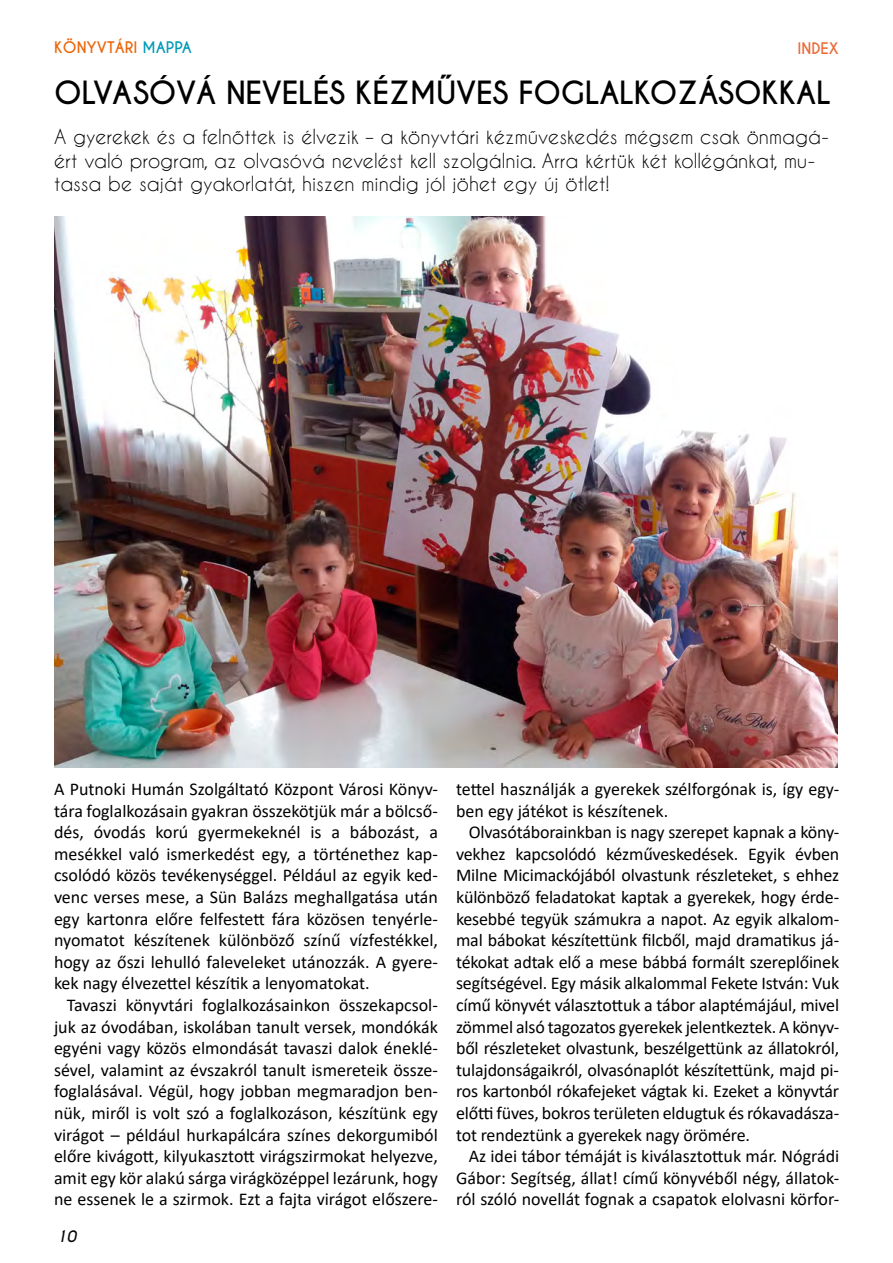
<style>
.page{position:relative;width:893px;height:1263px;background:#fff}
.page>*{position:absolute;margin:0;border:0;box-sizing:border-box;transform-origin:0 0}
.t1{font:700 30px "Caviar Dreams";letter-spacing:-.01em;color:#000}
.t2{font:19.5px/23.4px "Caviar Dreams";color:#000}
.t3{font:18px/21.6px "Calibri";color:#000;text-align:justify}
.t4{font:700 15px "Caviar Dreams";color:#ec6608}
.t5{font:700 15px "Caviar Dreams";color:#ec6835}
.t6{font:italic 700 15px "Caviar Dreams";color:#000}
.s1{color:#009cb7}
</style>
<div class="page">
<img style="left:54px;top:217px;width:784px;height:550px">
<p class="t4" style="left:54px;top:38px;width:139px">KÖNYVTÁRI <span class="s1">MAPPA</span></p>
<p class="t5" style="left:797px;top:39px;width:9px">INDEX</p>
<h1 class="t1" style="left:54px;top:75px;width:760px">OLVASÓVÁ NEVELÉS KÉZM ŰVES FOGLALKOZÁSOKKAL</h1>
<p class="t2" style="left:54px;top:125px;width:776px">A gyerekek és a felnőttek is élvezik – a könyvtári kézműveskedés mégsem csak önmagá&shy;ért való program, az olvasóvá nevelést kell szolgálnia. Arra kértük két kollégánkat, mu&shy;tassa be saját gyakorlatát, hiszen mindig jól jöhet egy új ötlet!</p>
<p class="t3" style="left:54px;top:778px;width:385px">A Putnoki Humán Szolgáltató Központ Városi Könyv&shy;tára foglalkozásain gyakran összekötjük már a bölcső&shy;dés, óvodás korú gyermekeknél is a bábozást, a mesékkel való ismerkedést egy, a történethez kap&shy;csolódó közös tevékenységgel. Például az egyik ked&shy;venc verses mese, a Sün Balázs meghallgatása után egy kartonra előre felfestett fára közösen tenyérle&shy;nyomatot készítenek különböző színű vízfestékkel, hogy az őszi lehulló faleveleket utánozzák. A gyere&shy;kek nagy élvezettel készítik a lenyomatokat.</p>
<p class="t3" style="left:54px;top:994px;width:385px;text-indent:13px">Tavaszi könyvtári foglalkozásainkon összekapcsol&shy;juk az óvodában, iskolában tanult versek, mondókák egyéni vagy közös elmondását tavaszi dalok éneklé&shy;sével, valamint az évszakról tanult ismereteik össze&shy;foglalásával. Végül, hogy jobban megmaradjon ben&shy;nük, miről is volt szó a foglalkozáson, készítünk egy virágot – például hurkapálcára színes dekorgumiból előre kivágott, kilyukasztott virágszirmokat helyezve, amit egy kör alakú sárga virágközéppel lezárunk, hogy ne essenek le a szirmok. Ezt a fajta virágot előszere-</p>
<p class="t6" style="left:56px;top:1227px;width:21px">10</p>
<p class="t3" style="left:456px;top:778px;width:385px">tettel használják a gyerekek szélforgónak is, így egy&shy;ben egy játékot is készítenek.</p>
<p class="t3" style="left:456px;top:821px;width:385px;text-indent:13px">Olvasótáborainkban is nagy szerepet kapnak a köny&shy;vekhez kapcsolódó kézműveskedések. Egyik évben Milne Micimackójából olvastunk részleteket, s ehhez különböző feladatokat kaptak a gyerekek, hogy érde&shy;kesebbé tegyük számukra a napot. Az egyik alkalom&shy;mal bábokat készítettünk filcből, majd dramatikus já&shy;tékokat adtak elő a mese bábbá formált szereplőinek segítségével. Egy másik alkalommal Fekete István: Vuk című könyvét választottuk a tábor alaptémájául, mivel zömmel alsó tagozatos gyerekek jelentkeztek. A könyv&shy;ből részleteket olvastunk, beszélgettünk az állatokról, tulajdonságaikról, olvasónaplót készítettünk, majd pi&shy;ros kartonból rókafejeket vágtak ki. Ezeket a könyvtár előtti füves, bokros területen eldugtuk és rókavadásza&shy;tot rendeztünk a gyerekek nagy örömére.</p>
<p class="t3" style="left:456px;top:1145px;width:385px;text-indent:13px">Az idei tábor témáját is kiválasztottuk már. Nógrádi Gábor: Segítség, állat! című könyvéből négy, állatok&shy;ról szóló novellát fognak a csapatok elolvasni körfor-</p>
</div>
